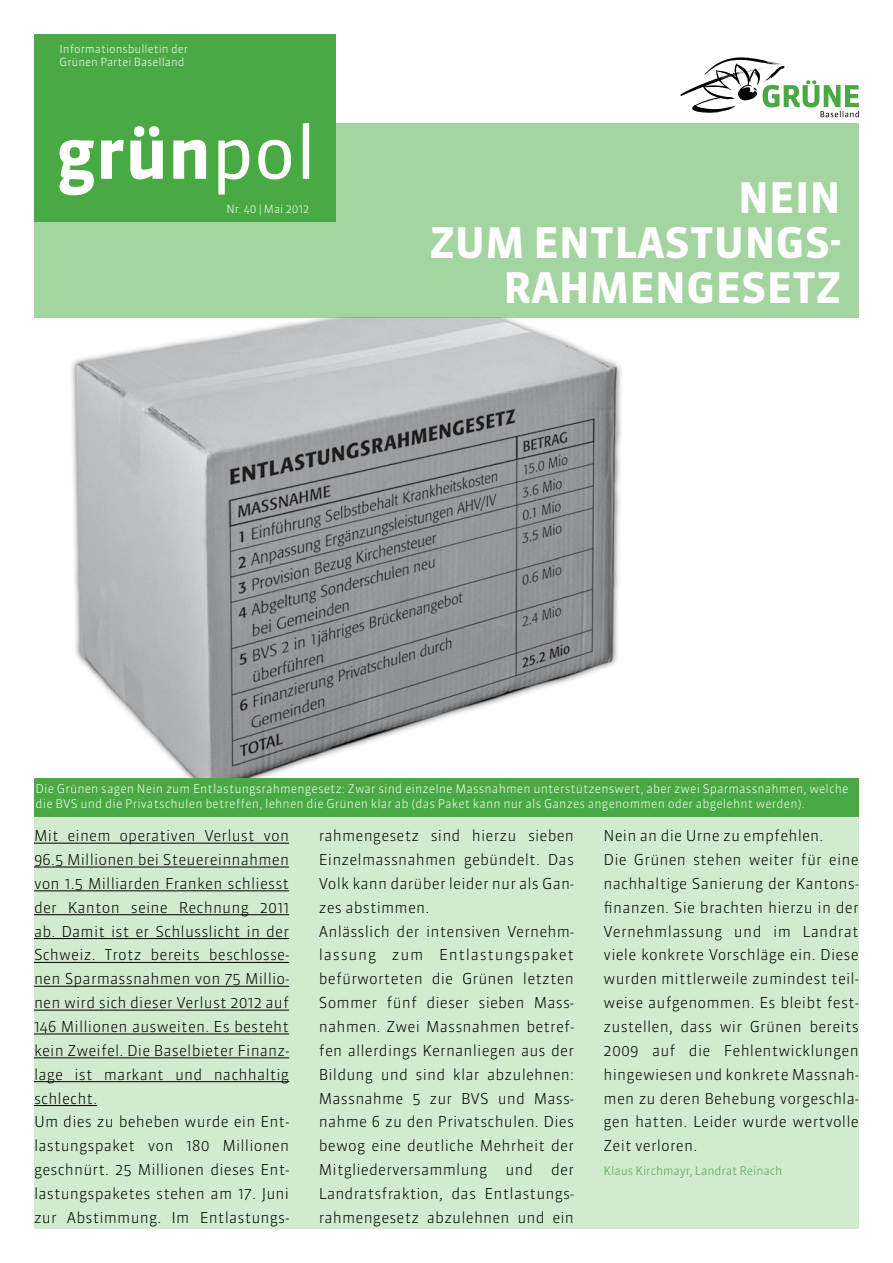
<style>
.page{position:relative;width:893px;height:1263px;background:#fff}
.page>*{position:absolute;margin:0;border:0;box-sizing:border-box;transform-origin:0 0}
.t1{font:700 42px/45px "Sanuk OT";letter-spacing:.01em;color:#fff;text-align:right}
.t2{font:300 15px/23.9px "Sanuk OT";letter-spacing:.01em;color:#000}
.t3{font:300 12px/15px "Sanuk OT";letter-spacing:.01em;color:#fff}
.t4{font:300 11.85px "Sanuk OT";letter-spacing:-.01em;color:#49a942}
.t5{font:300 11.25px/12.8px "Sanuk OT";color:#fff}
</style>
<div class="page">
<div style="left:34px;top:793px;width:825px;height:436px;background:#d2ead0"></div>
<img style="left:71px;top:318px;width:550px;height:460px">
<div style="left:34px;top:778px;width:825px;height:39px;background:#49a942"></div>
<div style="left:34px;top:123px;width:825px;height:195px;background:#a4d4a0"></div>
<hr style="left:34px;top:843px;width:255px;height:1px;background:#000">
<hr style="left:34px;top:867px;width:255px;height:1px;background:#000">
<hr style="left:34px;top:890px;width:255px;height:1px;background:#000">
<hr style="left:34px;top:914px;width:255px;height:1px;background:#000">
<hr style="left:34px;top:938px;width:255px;height:1px;background:#000">
<hr style="left:34px;top:962px;width:255px;height:1px;background:#000">
<hr style="left:34px;top:986px;width:255px;height:1px;background:#000">
<hr style="left:34px;top:1010px;width:255px;height:1px;background:#000">
<hr style="left:34px;top:1034px;width:255px;height:1px;background:#000">
<hr style="left:34px;top:1057px;width:255px;height:1px;background:#000">
<hr style="left:34px;top:1081px;width:255px;height:1px;background:#000">
<hr style="left:34px;top:1105px;width:63px;height:1px;background:#000">
<svg style="left:680px;top:57px;width:179px;height:60px"></svg>
<div style="left:34px;top:34px;width:301px;height:188px;background:#49a942"></div>
<svg style="left:60px;top:123px;width:249px;height:72px"></svg>
<p class="t5" style="left:60px;top:42px;width:130px">Informationsbulletin der<br>Grünen Partei Baselland</p>
<p class="t5" style="left:227px;top:203px;width:84px">Nr. 40 | Mai 2012</p>
<h1 class="t1" style="left:430px;top:176px;width:412px">NEIN<br>ZUM ENTLASTUNGS-<br>RAHMENGESETZ</h1>
<p class="t3" style="left:36px;top:782px;width:814px">Die Grünen sagen Nein zum Entlastungsrahmengesetz: Zwar sind einzelne Massnahmen unterstützenswert, aber zwei Sparmassnahmen, welche die BVS und die Privatschulen betreffen, lehnen die Grünen klar ab (das Paket kann nur als Ganzes angenommen oder abgelehnt werden).</p>
<p class="t2" style="left:34px;top:824px;width:257px">Mit einem operativen Verlust von 96.5 Millionen bei Steuereinnahmen von 1.5 Milliarden Franken schliesst der Kanton seine Rechnung 2011 ab. Damit ist er Schlusslicht in der Schweiz. Trotz bereits beschlosse&shy;nen Sparmassnahmen von 75 Millio&shy;nen wird sich dieser Verlust 2012 auf 146 Millionen ausweiten. Es besteht kein Zweifel. Die Baselbieter Finanz&shy;lage ist markant und nachhaltig schlecht.<br>Um dies zu beheben wurde ein Ent&shy;lastungspaket von 180 Millionen geschnürt. 25 Millionen dieses Ent&shy;lastungspaketes stehen am 17. Juni zur Abstimmung. Im Entlastungs-</p>
<p class="t2" style="left:604px;top:824px;width:257px">Nein an die Urne zu empfehlen.<br>Die Grünen stehen weiter für eine nachhaltige Sanierung der Kantons&shy;finanzen. Sie brachten hierzu in der Vernehmlassung und im Landrat viele konkrete Vorschläge ein. Diese wurden mittlerweile zumindest teil&shy;weise aufgenommen. Es bleibt fest&shy;zustellen, dass wir Grünen bereits 2009 auf die Fehlentwicklungen hingewiesen und konkrete Massnah&shy;men zu deren Behebung vorgeschla&shy;gen hatten. Leider wurde wertvolle Zeit verloren.</p>
<p class="t2" style="left:319px;top:824px;width:257px">rahmengesetz sind hierzu sieben<br>Einzelmassnahmen gebündelt. Das<br>Volk kann darüber leider nur als Gan&shy;zes abstimmen.<br>Anlässlich der intensiven Vernehm&shy;lassung zum Entlastungspaket befürworteten die Grünen letzten<br>Sommer fünf dieser sieben Mass&shy;nahmen. Zwei Massnahmen betref&shy;fen allerdings Kernanliegen aus der<br>Bildung und sind klar abzulehnen:<br>Massnahme 5 zur BVS und Mass&shy;nahme 6 zu den Privatschulen. Dies bewog eine deutliche Mehrheit der<br>Mitgliederversammlung und der<br>Landratsfraktion, das Entlastungs&shy;rahmengesetz abzulehnen und ein</p>
<p class="t4" style="left:604px;top:1163px;width:180px">Klaus Kirchmayr, Landrat Reinach</p>
</div>
